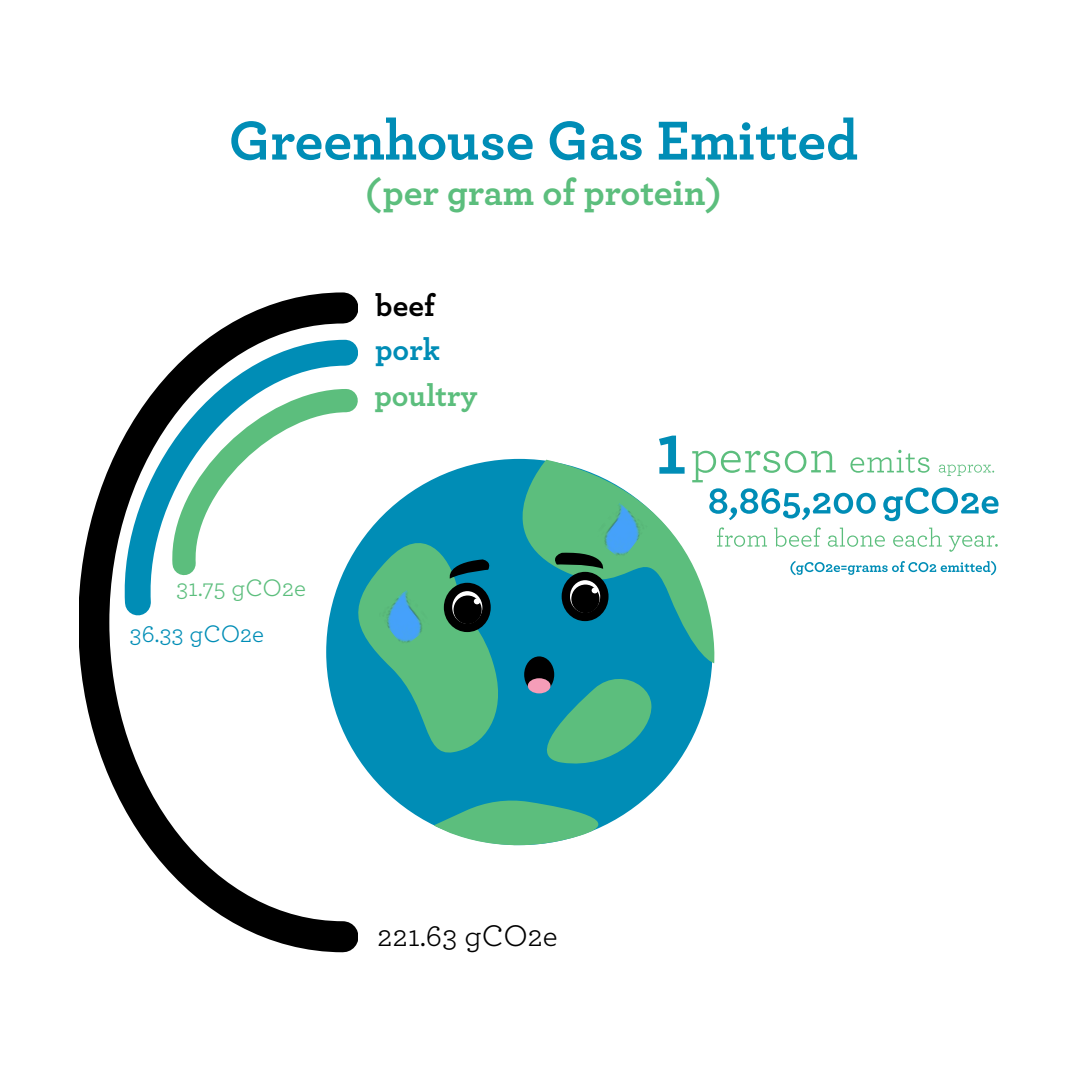
<style>
.page{position:relative;width:1080px;height:1080px;background:#fff}
.page>*{position:absolute;margin:0;border:0;box-sizing:border-box;transform-origin:0 0}
.t1{font:700 57.5px "Archer";color:#008db6}
.t2{font:700 37.5px "Archer";color:#5cbe7d}
.t3{font:31.25px "Archer";color:#000}
.t4{font:700 31.25px "Archer";color:#5cbe7d}
.t5{font:700 31.25px "Archer";color:#000}
.t6{font:700 31.25px "Archer";color:#008db6}
.t7{font:25px "Archer";color:#5cbe7d}
.t8{font:25px "Archer";color:#008db6}
</style>
<div class="page">
<div style="left:326px;top:459px;width:386px;height:386px;background:#008db6;border-radius:50%"></div>
<svg style="left:522px;top:460px;width:193px;height:203px"></svg>
<svg style="left:524px;top:676px;width:128px;height:88px"></svg>
<svg style="left:434px;top:800px;width:194px;height:46px"></svg>
<svg style="left:566px;top:576px;width:38px;height:41px"></svg>
<div style="left:562px;top:572px;width:47px;height:49px;border:8px solid #000;border-radius:50%"></div>
<div style="left:571px;top:584px;width:29px;height:29px;background:#000;border-radius:50%"></div>
<svg style="left:592px;top:587px;width:6px;height:6px"></svg>
<div style="left:524px;top:656px;width:30px;height:37px;background:#000;border-radius:50%"></div>
<div style="left:528px;top:678px;width:23px;height:15px;background:#f59db8;border-radius:50%"></div>
<svg style="left:551px;top:551px;width:56px;height:18px"></svg>
<svg style="left:79px;top:292px;width:279px;height:661px"></svg>
<svg style="left:113px;top:327px;width:245px;height:303px"></svg>
<svg style="left:162px;top:377px;width:344px;height:381px"></svg>
<svg style="left:659px;top:436px;width:26px;height:38px"></svg>
<svg style="left:692px;top:450px;width:307px;height:71px"></svg>
<svg style="left:717px;top:527px;width:281px;height:25px"></svg>
<svg style="left:790px;top:561px;width:206px;height:14px"></svg>
<img style="left:377px;top:590px;width:56px;height:57px">
<img style="left:592px;top:503px;width:57px;height:57px">
<p class="t1" style="left:229px;top:95px;width:631px">Greenhouse Gas Emitted</p>
<p class="t2" style="left:365px;top:163px;width:359px">(per gram of protein)</p>
<p class="t7" style="left:176px;top:570px;width:132px">31.75 gCO2e</p>
<p class="t8" style="left:130px;top:617px;width:136px">36.33 gCO2e</p>
<p class="t5" style="left:376px;top:281px;width:61px">beef</p>
<p class="t6" style="left:375px;top:325px;width:67px">pork</p>
<p class="t4" style="left:374px;top:370px;width:105px">poultry</p>
<p class="t3" style="left:378px;top:914px;width:182px">221.63 gCO2e</p>
</div>
